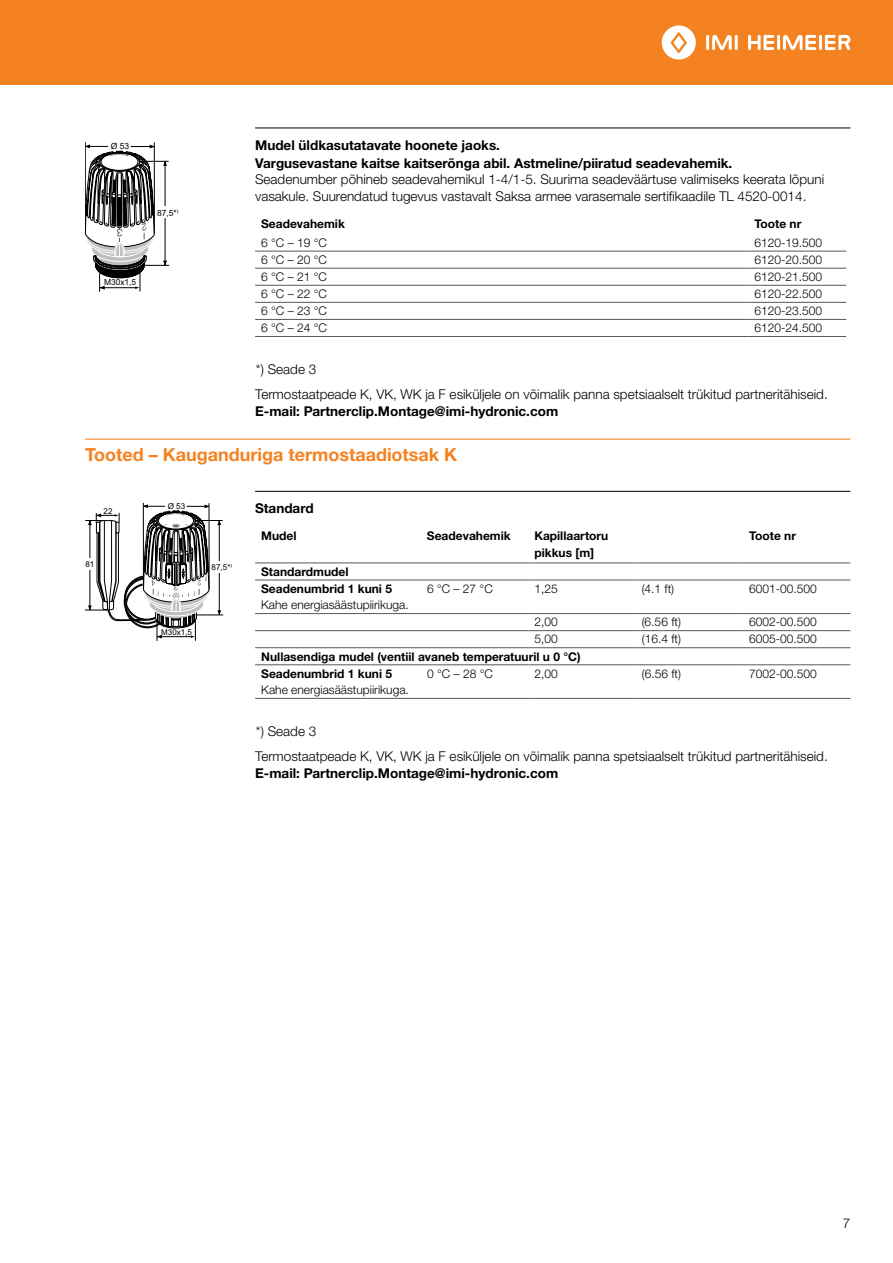
<style>
.page{position:relative;width:893px;height:1263px;background:#fff}
.page>*{position:absolute;margin:0;border:0;box-sizing:border-box;transform-origin:0 0}
.t1{font:700 18px "Helvetica Neue LTW1 G";color:#f58220}
.t2{font:300 13.5px/25px "Helvetica Neue LTW1 G";color:#000}
.t3{font:700 13.5px/18px "Helvetica Neue LTW1 G";color:#000}
.t4{font:300 12px "Helvetica Neue LTW1 G";color:#000}
.t5{font:700 12px/17.1px "Helvetica Neue LTW1 G";color:#000}
.t6{font:8.55px "Arial";color:#000}
.t7{font:8.4px "Arial";color:#000}
.t8{font:8.1px "Arial";color:#000}
.t9{font:7.95px "Arial";color:#000}
</style>
<div class="page">
<div style="left:0;top:0;width:893px;height:85px;background:#f58220"></div>
<hr style="left:706px;top:35px;width:3px;height:15px;background:#fff">
<hr style="left:735px;top:35px;width:3px;height:15px;background:#fff">
<svg style="left:712px;top:35px;width:20px;height:15px"></svg>
<svg style="left:662px;top:25px;width:34px;height:35px"></svg>
<hr style="left:777px;top:35px;width:3px;height:15px;background:#fff">
<svg style="left:748px;top:35px;width:26px;height:15px"></svg>
<hr style="left:819px;top:35px;width:3px;height:15px;background:#fff">
<svg style="left:783px;top:35px;width:33px;height:15px"></svg>
<svg style="left:825px;top:35px;width:25px;height:15px"></svg>
<hr style="left:255px;top:128px;width:595px;height:1px;background:#000">
<hr style="left:85px;top:439px;width:765px;height:1px;background:#f58220">
<hr style="left:255px;top:491px;width:595px;height:1px;background:#000">
<hr style="left:255px;top:251px;width:493px;height:1px;background:#58595b">
<hr style="left:255px;top:268px;width:493px;height:1px;background:#58595b">
<hr style="left:748px;top:251px;width:98px;height:1px;background:#58595b">
<hr style="left:748px;top:268px;width:98px;height:1px;background:#58595b">
<hr style="left:255px;top:285px;width:493px;height:1px;background:#58595b">
<hr style="left:748px;top:285px;width:98px;height:1px;background:#58595b">
<hr style="left:255px;top:302px;width:493px;height:1px;background:#58595b">
<hr style="left:748px;top:302px;width:98px;height:1px;background:#58595b">
<hr style="left:255px;top:319px;width:493px;height:1px;background:#58595b">
<hr style="left:255px;top:336px;width:493px;height:1px;background:#58595b">
<hr style="left:748px;top:319px;width:98px;height:1px;background:#58595b">
<hr style="left:748px;top:336px;width:98px;height:1px;background:#58595b">
<hr style="left:255px;top:562px;width:166px;height:1px;background:#58595b">
<hr style="left:421px;top:562px;width:107px;height:1px;background:#58595b">
<hr style="left:528px;top:562px;width:108px;height:1px;background:#58595b">
<hr style="left:636px;top:562px;width:107px;height:1px;background:#58595b">
<hr style="left:743px;top:562px;width:107px;height:1px;background:#58595b">
<hr style="left:255px;top:580px;width:166px;height:1px;background:#58595b">
<hr style="left:421px;top:580px;width:107px;height:1px;background:#58595b">
<hr style="left:528px;top:580px;width:108px;height:1px;background:#58595b">
<hr style="left:636px;top:580px;width:107px;height:1px;background:#58595b">
<hr style="left:743px;top:580px;width:107px;height:1px;background:#58595b">
<hr style="left:255px;top:613px;width:166px;height:1px;background:#58595b">
<hr style="left:421px;top:613px;width:107px;height:1px;background:#58595b">
<hr style="left:528px;top:613px;width:108px;height:1px;background:#58595b">
<hr style="left:636px;top:613px;width:107px;height:1px;background:#58595b">
<hr style="left:743px;top:613px;width:107px;height:1px;background:#58595b">
<hr style="left:255px;top:630px;width:166px;height:1px;background:#58595b">
<hr style="left:421px;top:630px;width:107px;height:1px;background:#58595b">
<hr style="left:528px;top:630px;width:108px;height:1px;background:#58595b">
<hr style="left:636px;top:630px;width:107px;height:1px;background:#58595b">
<hr style="left:743px;top:630px;width:107px;height:1px;background:#58595b">
<hr style="left:255px;top:647px;width:166px;height:1px;background:#58595b">
<hr style="left:421px;top:647px;width:107px;height:1px;background:#58595b">
<hr style="left:528px;top:647px;width:108px;height:1px;background:#58595b">
<hr style="left:636px;top:647px;width:107px;height:1px;background:#58595b">
<hr style="left:743px;top:647px;width:107px;height:1px;background:#58595b">
<hr style="left:255px;top:664px;width:166px;height:1px;background:#58595b">
<hr style="left:255px;top:698px;width:166px;height:1px;background:#58595b">
<hr style="left:421px;top:664px;width:107px;height:1px;background:#58595b">
<hr style="left:421px;top:698px;width:107px;height:1px;background:#58595b">
<hr style="left:528px;top:664px;width:108px;height:1px;background:#58595b">
<hr style="left:528px;top:698px;width:108px;height:1px;background:#58595b">
<hr style="left:636px;top:664px;width:107px;height:1px;background:#58595b">
<hr style="left:636px;top:698px;width:107px;height:1px;background:#58595b">
<hr style="left:743px;top:664px;width:107px;height:1px;background:#58595b">
<hr style="left:743px;top:698px;width:107px;height:1px;background:#58595b">
<hr style="left:85px;top:142px;width:1px;height:91px;background:#000">
<hr style="left:154px;top:143px;width:1px;height:90px;background:#000">
<svg style="left:85px;top:144px;width:84px;height:147px"></svg>
<svg style="left:85px;top:502px;width:138px;height:139px"></svg>
<p class="t3" style="left:255px;top:136px;width:479px">Mudel üldkasutatavate hoonete jaoks.<br>Vargusevastane kaitse kaitserõnga abil. Astmeline/piiratud seadevahemik.</p>
<p class="t2" style="left:255px;top:171px;width:571px;line-height:16.5px">Seadenumber põhineb seadevahemikul 1-4/1-5. Suurima seadeväärtuse valimiseks keerata lõpuni vasakule. Suurendatud tugevus vastavalt Saksa armee varasemale sertifikaadile TL 4520-0014.</p>
<p class="t5" style="left:261px;top:215px;width:85px">Seadevahemik</p>
<p class="t5" style="left:754px;top:215px;width:48px">Toote nr</p>
<p class="t4" style="left:261px;top:235px;width:67px">6 °C – 19 °C</p>
<p class="t4" style="left:754px;top:235px;width:69px">6120-19.500</p>
<p class="t4" style="left:261px;top:252px;width:67px">6 °C – 20 °C</p>
<p class="t4" style="left:754px;top:252px;width:69px">6120-20.500</p>
<p class="t4" style="left:261px;top:269px;width:67px">6 °C – 21 °C</p>
<p class="t4" style="left:754px;top:269px;width:69px">6120-21.500</p>
<p class="t4" style="left:261px;top:286px;width:67px">6 °C – 22 °C</p>
<p class="t4" style="left:754px;top:286px;width:69px">6120-22.500</p>
<p class="t4" style="left:261px;top:304px;width:67px">6 °C – 23 °C</p>
<p class="t4" style="left:754px;top:304px;width:69px">6120-23.500</p>
<p class="t4" style="left:261px;top:321px;width:67px">6 °C – 24 °C</p>
<p class="t4" style="left:754px;top:321px;width:69px">6120-24.500</p>
<p class="t2" style="left:255px;top:357px;width:574px">*) Seade 3<br>Termostaatpeade K, VK, WK ja F esiküljele on võimalik panna spetsiaalselt trükitud partneritähiseid.</p>
<p class="t3" style="left:255px;top:402px;width:305px">E-mail: Partnerclip.Montage@imi-hydronic.com</p>
<h1 class="t1" style="left:85px;top:443px;width:374px">Tooted – Kauganduriga termostaadiotsak K</h1>
<p class="t3" style="left:255px;top:499px;width:60px">Standard</p>
<p class="t5" style="left:261px;top:527px;width:37px">Mudel</p>
<p class="t5" style="left:427px;top:527px;width:85px">Seadevahemik</p>
<p class="t5" style="left:534px;top:527px;width:75px;line-height:16.5px">Kapillaartoru pikkus [m]</p>
<p class="t5" style="left:749px;top:527px;width:48px">Toote nr</p>
<p class="t5" style="left:261px;top:563px;width:132px">Standardmudel<br>Seadenumbrid 1 kuni 5</p>
<p class="t4" style="left:261px;top:598px;width:149px">Kahe energiasäästupiirikuga.</p>
<p class="t6" style="left:111px;top:140px;width:20px">Ø 53</p>
<p class="t6" style="left:157px;top:207px;width:23px">87,5*<sup>)</sup></p>
<p class="t7" style="left:104px;top:277px;width:34px">M30x1,5</p>
<p class="t8" style="left:168px;top:501px;width:19px">Ø 53</p>
<p class="t9" style="left:104px;top:506px;width:10px">22</p>
<p class="t8" style="left:85px;top:559px;width:11px">81</p>
<p class="t8" style="left:212px;top:562px;width:22px">87,5*<sup>)</sup></p>
<p class="t4" style="left:427px;top:581px;width:67px">6 °C – 27 °C</p>
<p class="t4" style="left:534px;top:581px;width:25px">1,25</p>
<p class="t4" style="left:642px;top:581px;width:34px">(4.1 ft)</p>
<p class="t4" style="left:749px;top:581px;width:69px">6001-00.500</p>
<p class="t4" style="left:534px;top:615px;width:25px">2,00</p>
<p class="t4" style="left:642px;top:615px;width:41px">(6.56 ft)</p>
<p class="t4" style="left:749px;top:615px;width:69px">6002-00.500</p>
<p class="t4" style="left:534px;top:632px;width:25px">5,00</p>
<p class="t4" style="left:642px;top:632px;width:41px">(16.4 ft)</p>
<p class="t4" style="left:749px;top:632px;width:69px">6005-00.500</p>
<p class="t5" style="left:261px;top:648px;width:321px">Nullasendiga mudel (ventiil avaneb temperatuuril u 0 °C)<br>Seadenumbrid 1 kuni 5</p>
<p class="t4" style="left:261px;top:682px;width:149px">Kahe energiasäästupiirikuga.</p>
<p class="t9" style="left:161px;top:626px;width:32px">M30x1,5</p>
<p class="t4" style="left:427px;top:666px;width:67px">0 °C – 28 °C</p>
<p class="t4" style="left:534px;top:666px;width:25px">2,00</p>
<p class="t4" style="left:642px;top:666px;width:41px">(6.56 ft)</p>
<p class="t4" style="left:749px;top:666px;width:69px">7002-00.500</p>
<p class="t2" style="left:255px;top:719px;width:574px">*) Seade 3<br>Termostaatpeade K, VK, WK ja F esiküljele on võimalik panna spetsiaalselt trükitud partneritähiseid.</p>
<p class="t3" style="left:255px;top:764px;width:305px">E-mail: Partnerclip.Montage@imi-hydronic.com</p>
<p class="t2" style="left:843px;top:1210px;width:9px">7</p>
</div>
